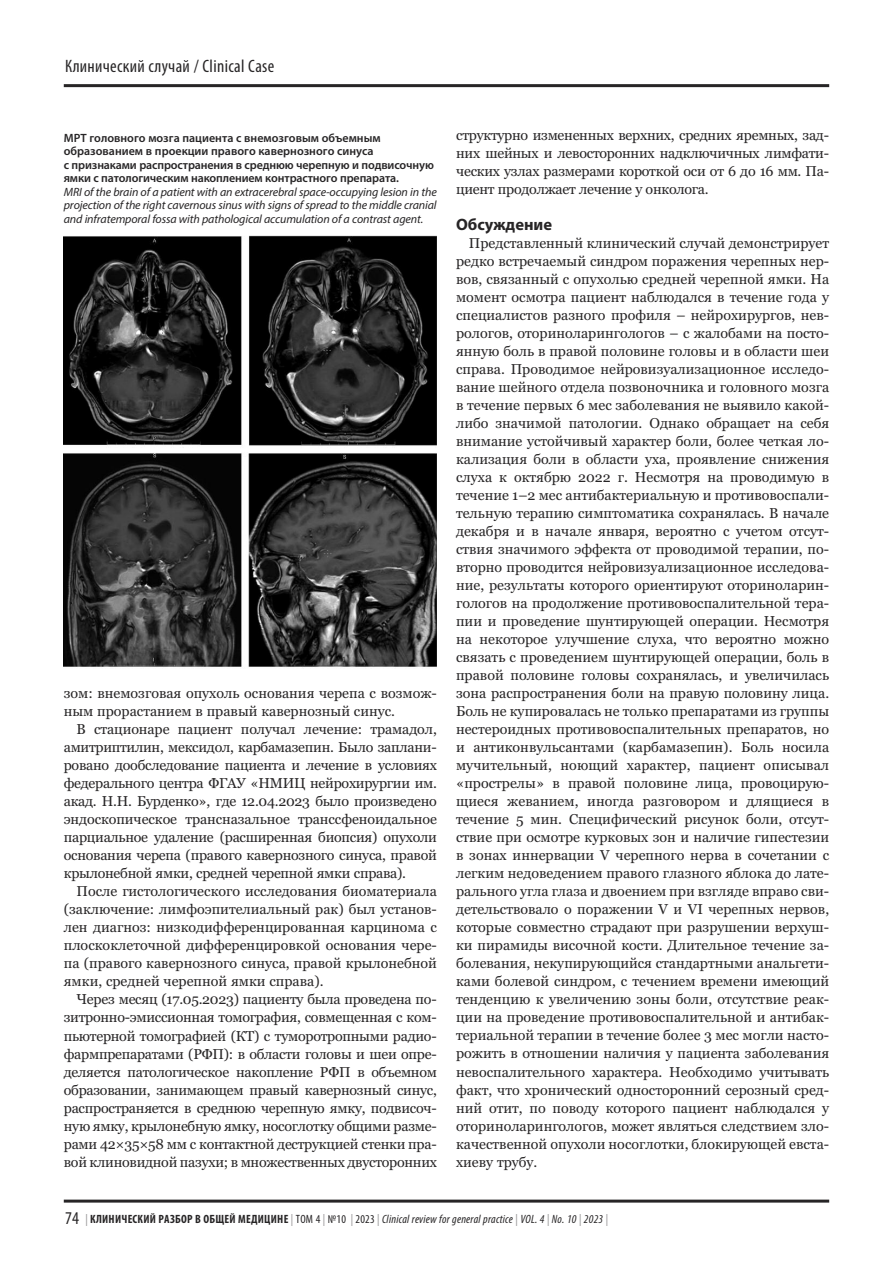
<style>
.page{position:relative;width:893px;height:1263px;background:#fff}
.page>*{position:absolute;margin:0;border:0;box-sizing:border-box;transform-origin:0 0}
.t1{font:condensed 18px "Myriad Pro";letter-spacing:.02em;color:#272526}
.t2{font:700 16.5px "Myriad Pro";color:#272526}
.t3{font:14.25px/18px "Georgia";color:#272526;text-align:justify}
.t4{font:italic 12px/13.5px "Myriad Pro";letter-spacing:-.01em;color:#272526;text-align:justify}
.t5{font:600 12px/13.5px "Myriad Pro";letter-spacing:-.01em;color:#272526}
.t6{font:italic condensed 12px "Myriad Pro";letter-spacing:.02em;color:#272526}
.s1{font-style:normal;font-size:18px}
.s2{font-style:normal;color:#939293}
.s3{font-weight:700;font-style:normal}
.s4{font-style:normal}
</style>
<div class="page">
<hr style="left:64px;top:1199px;width:765px;height:3px;background:#272526">
<hr style="left:64px;top:84px;width:765px;height:3px;background:#272526">
<img style="left:64px;top:235px;width:373px;height:432px">
<p class="t1" style="left:65px;top:60px;width:211px">Клинический случай / Clinical Case</p>
<p class="t5" style="left:64px;top:132px;width:372px">МРТ головного мозга пациента с внемозговым объемным образованием в проекции правого кавернозного синуса<br>с признаками распространения в среднюю черепную и подвисочную ямки с патологическим накоплением контрастного препарата.</p>
<p class="t4" style="left:64px;top:186px;width:374px">MRI of the brain of a patient with an extracerebral space-occupying lesion in the projection of the right cavernous sinus with signs of spread to the middle cranial and infratemporal fossa with pathological accumulation of a contrast agent.</p>
<p class="t3" style="left:64px;top:684px;width:375px">зом: внемозговая опухоль основания черепа с возмож&shy;ным прорастанием в правый кавернозный синус.</p>
<p class="t3" style="left:64px;top:720px;width:375px;text-indent:13px">В стационаре пациент получал лечение: трамадол, амитриптилин, мексидол, карбамазепин. Было заплани&shy;ровано дообследование пациента и лечение в условиях федерального центра ФГАУ «НМИЦ нейрохирургии им. акад. Н.Н. Бурденко», где 12.04.2023 было произведено эндоскопическое трансназальное транссфеноидальное парциальное удаление (расширенная биопсия) опухоли основания черепа (правого кавернозного синуса, правой крылонебной ямки, средней черепной ямки справа).</p>
<p class="t3" style="left:64px;top:882px;width:375px;text-indent:13px">После гистологического исследования биоматериала (заключение: лимфоэпителиальный рак) был установ&shy;лен диагноз: низкодифференцированная карцинома с плоскоклеточной дифференцировкой основания чере&shy;па (правого кавернозного синуса, правой крылонебной ямки, средней черепной ямки справа).</p>
<p class="t3" style="left:64px;top:990px;width:375px;text-indent:13px">Через месяц (17.05.2023) пациенту была проведена по&shy;зитронно-эмиссионная томография, совмещенная с ком&shy;пьютерной томографией (КТ) с туморотропными радио&shy;фармпрепаратами (РФП): в области головы и шеи опре&shy;деляется патологическое накопление РФП в объемном образовании, занимающем правый кавернозный синус, распространяется в среднюю черепную ямку, подвисоч&shy;ную ямку, крылонебную ямку, носоглотку общими разме&shy;рами 42×35×58 мм с контактной деструкцией стенки пра&shy;вой клиновидной пазухи; в множественных двусторонних</p>
<p class="t3" style="left:456px;top:126px;width:374px">структурно измененных верхних, средних яремных, зад&shy;них шейных и левосторонних надключичных лимфати&shy;ческих узлах размерами короткой оси от 6 до 16 мм. Па&shy;циент продолжает лечение у онколога.</p>
<p class="t2" style="left:456px;top:219px;width:98px">Обсуждение</p>
<p class="t3" style="left:456px;top:234px;width:375px;text-indent:13px">Представленный клинический случай демонстрирует редко встречаемый синдром поражения черепных нер&shy;вов, связанный с опухолью средней черепной ямки. На момент осмотра пациент наблюдался в течение года у специалистов разного профиля – нейрохирургов, нев&shy;рологов, оториноларингологов – с жалобами на посто&shy;янную боль в правой половине головы и в области шеи справа. Проводимое нейровизуализационное исследо&shy;вание шейного отдела позвоночника и головного мозга в течение первых 6 мес заболевания не выявило какой&shy;либо значимой патологии. Однако обращает на себя внимание устойчивый характер боли, более четкая ло&shy;кализация боли в области уха, проявление снижения слуха к октябрю 2022 г. Несмотря на проводимую в течение 1–2 мес антибактериальную и противовоспали&shy;тельную терапию симптоматика сохранялась. В начале декабря и в начале января, вероятно с учетом отсут&shy;ствия значимого эффекта от проводимой терапии, по&shy;вторно проводится нейровизуализационное исследова&shy;ние, результаты которого ориентируют оториноларин&shy;гологов на продолжение противовоспалительной тера&shy;пии и проведение шунтирующей операции. Несмотря на некоторое улучшение слуха, что вероятно можно связать с проведением шунтирующей операции, боль в правой половине головы сохранялась, и увеличилась зона распространения боли на правую половину лица.<br>Боль не купировалась не только препаратами из группы нестероидных противовоспалительных препаратов, но и антиконвульсантами (карбамазепин). Боль носила мучительный, ноющий характер, пациент описывал «прострелы» в правой половине лица, провоцирую&shy;щиеся жеванием, иногда разговором и длящиеся в течение 5 мин. Специфический рисунок боли, отсут&shy;ствие при осмотре курковых зон и наличие гипестезии в зонах иннервации V черепного нерва в сочетании с легким недоведением правого глазного яблока до лате&shy;рального угла глаза и двоением при взгляде вправо сви&shy;детельствовало о поражении V и VI черепных нервов, которые совместно страдают при разрушении верхуш&shy;ки пирамиды височной кости. Длительное течение за&shy;болевания, некупирующийся стандартными анальгети&shy;ками болевой синдром, с течением времени имеющий тенденцию к увеличению зоны боли, отсутствие реак&shy;ции на проведение противовоспалительной и антибак&shy;териальной терапии в течение более 3 мес могли насто&shy;рожить в отношении наличия у пациента заболевания невоспалительного характера. Необходимо учитывать факт, что хронический односторонний серозный сред&shy;ний отит, по поводу которого пациент наблюдался у оториноларингологов, может являться следствием зло&shy;качественной опухоли носоглотки, блокирующей евста&shy;хиеву трубу.</p>
<p class="t6" style="left:65px;top:1214px;width:544px"><span class="s1">74</span> <span class="s2">|</span> <span class="s3">КЛИНИЧЕСКИЙ РАЗБОР В ОБЩЕЙ МЕДИЦИНЕ</span> <span class="s2">|</span> <span class="s4">ТОМ 4</span> <span class="s2">|</span> <span class="s4">№10</span> <span class="s2">|</span> <span class="s4">2023</span> <span class="s2">|</span> Clinical review for general practice <span class="s2">|</span> VOL. 4 <span class="s2">|</span> No. 10 <span class="s2">|</span> 2023 <span class="s2">|</span></p>
</div>
